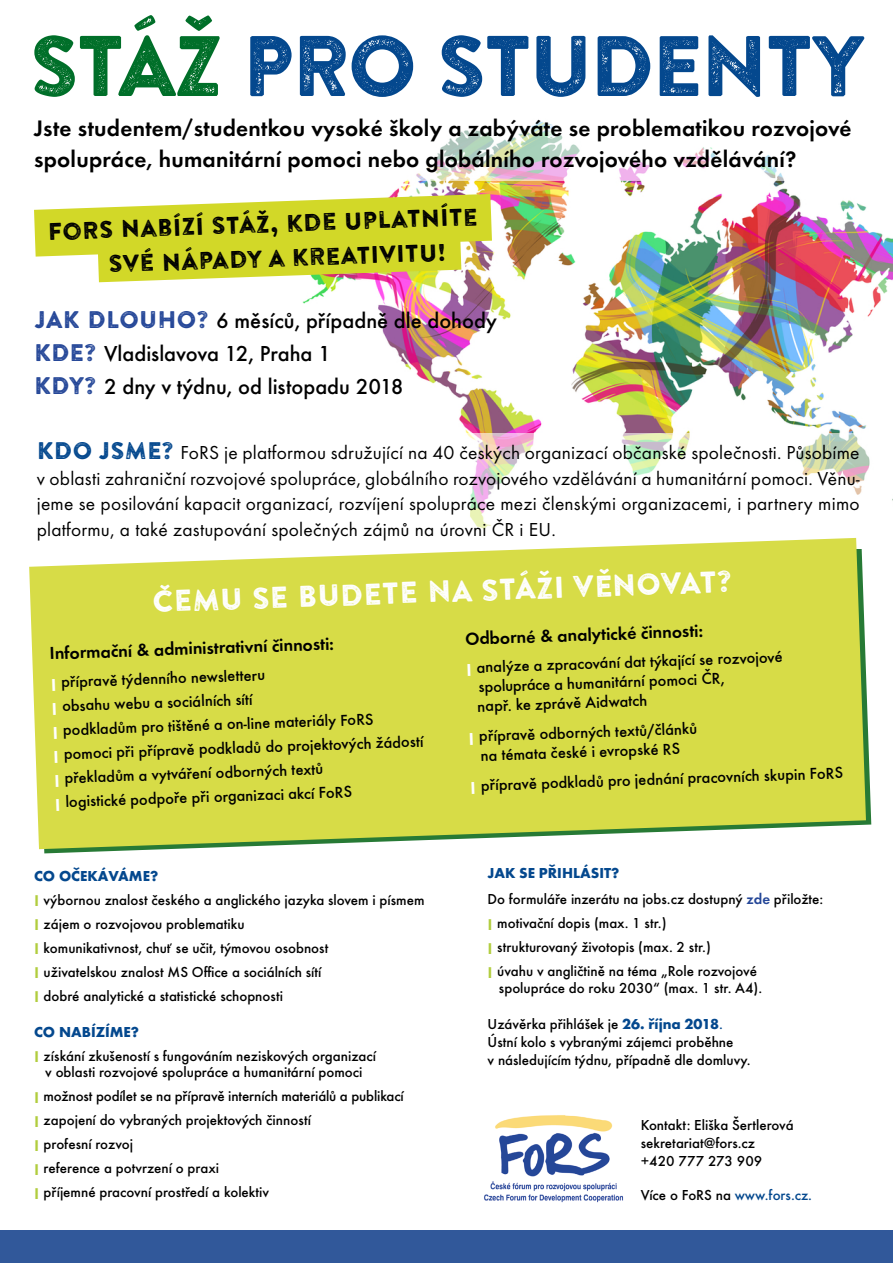
<style>
.page{position:relative;width:893px;height:1263px;background:#fff}
.page>*{position:absolute;margin:0;border:0;box-sizing:border-box;transform-origin:0 0}
.t1{font:85.5px "Brandon Printed Two";letter-spacing:-.05em;color:#04488e}
.t2{font:30px "Brandon Printed Two";color:#fff}
.t3{font:24px/34.5px "Brandon Printed Two";color:#000}
.t4{font:600 23.25px/31.5px "Futura TOT";letter-spacing:.01em;color:#000}
.t5{font:500 22.5px/33px "Futura TOT";color:#000}
.t6{font:19.5px/25.5px "Futura TOT";letter-spacing:.01em;color:#000;text-align:justify}
.t7{font:600 18px "Futura TOT";color:#000}
.t8{font:500 16.5px/24px "Futura TOT";color:#000}
.t9{font:500 15px/24px "Futura TOT";color:#000}
.t10{font:500 15px "Futura TOT";color:#04488e}
.s1{color:#006f29}
.s2{font-family:"Brandon Printed Two";font-weight:400;font-size:24px;color:#254798}
.s3{font-family:"Brandon Printed Two";font-size:24px;color:#04488e}
.s4{font-weight:600;font-size:17.85px;color:#fff}
.s5{font-weight:700;color:#04488e}
.s6{font-weight:600;font-size:16.2px;color:#b1cd3e}
.s7{font-weight:600;color:#254798}
.s8{color:#04488e}
.s9{color:#000}
</style>
<div class="page">
<img style="left:302px;top:181px;width:591px;height:357px">
<svg style="left:29px;top:538px;width:837px;height:311px;background:#d7dd56"></svg>
<div style="left:291px;top:434px;width:596px;height:102px;background:#fff"></div>
<svg style="left:34px;top:194px;width:458px;height:88px"></svg>
<div style="left:0;top:1230px;width:893px;height:33px;background:#31589a"></div>
<svg style="left:406px;top:122px;width:378px;height:59px"></svg>
<img style="left:484px;top:1115px;width:140px;height:88px">
<h1 class="t1" style="left:29px;top:12px;width:839px"><span class="s1">STÁŽ</span> PRO STUDENTY</h1>
<h3 class="t4" style="left:34px;top:112px;width:819px">Jste studentem/studentkou vysoké školy a zabýváte se problematikou rozvojové spolupráce, humanitární pomoci nebo globálního rozvojového vzdělávání?</h3>
<h3 class="t3" style="left:107px;top:212px;width:372px;text-indent:-60px;rotate:-2deg">FoRS nabízí stáž, kde uplatníte své nápady a kreativitu!</h3>
<h3 class="t5" style="left:34px;top:304px;width:464px"><span class="s2">JAK DLOUHO?</span> 6 měsíců, případně dle dohody<br><span class="s2">KDE?</span> Vladislavova 12, Praha 1<br><span class="s2">KDY?</span> 2 dny v týdnu, od listopadu 2018</h3>
<p class="t6" style="left:37px;top:440px;width:824px"><span class="s3">KDO JSME?</span> FoRS je platformou sdružující na 40 českých organizací občanské společnosti. Působíme v oblasti zahraniční rozvojové spolupráce, globálního rozvojového vzdělávání a humanitární pomoci. Věnu&shy;jeme se posilování kapacit organizací, rozvíjení spolupráce mezi členskými organizacemi, i partnery mimo platformu, a také zastupování společných zájmů na úrovni ČR i EU.</p>
<h2 class="t2" style="left:152px;top:583px;width:582px;rotate:-2deg">CˇEMU SE BUDETE NA STÁŽI VEˇNOVAT?</h2>
<p class="t7" style="left:49px;top:642px;width:286px;rotate:-2deg">Informační &amp; administrativní činnosti:</p>
<p class="t8" style="left:50px;top:670px;width:372px;rotate:-2deg"><span class="s4">I</span> přípravě týdenního newsletteru<br><span class="s4">I</span> obsahu webu a sociálních sítí<br><span class="s4">I</span> podkladům pro tištěné a on-line materiály FoRS<br><span class="s4">I</span> pomoci při přípravě podkladů do projektových žádostí <span class="s4">I</span> překladům a vytváření odborných textů<br><span class="s4">I</span> logistické podpoře při organizaci akcí FoRS</p>
<p class="t9" style="left:34px;top:863px;width:392px"><span class="s5">CO OČEKÁVÁME?<br></span><span class="s6">I</span> výbornou znalost českého a anglického jazyka slovem i písmem <span class="s6">I</span> zájem o rozvojovou problematiku<br><span class="s6">I</span> komunikativnost, chuť se učit, týmovou osobnost<br><span class="s6">I</span> uživatelskou znalost MS Office a sociálních sítí<br><span class="s6">I</span> dobré analytické a statistické schopnosti</p>
<p class="t9" style="left:34px;top:1019px;width:344px"><span class="s5">CO NABÍZÍME?<br></span><span class="s6">I</span> získání zkušeností s fungováním neziskových organizací</p>
<p class="t9" style="left:34px;top:1060px;width:371px;text-indent:11px">v oblasti rozvojové spolupráce a humanitární pomoci<br><span class="s6">I</span> možnost podílet se na přípravě interních materiálů a publikací <span class="s6">I</span> zapojení do vybraných projektových činností<br><span class="s6">I</span> profesní rozvoj<br><span class="s6">I</span> reference a potvrzení o praxi<br><span class="s6">I</span> příjemné pracovní prostředí a kolektiv</p>
<p class="t7" style="left:465px;top:628px;width:239px;rotate:-2deg">Odborné &amp; analytické činnosti:</p>
<p class="t8" style="left:476px;top:657px;width:308px;line-height:19.5px;text-indent:-10px;rotate:-2deg"><span class="s4">I</span> analýze a zpracování dat týkající se rozvojové spolupráce a humanitární pomoci ČR,<br>např. ke zprávě Aidwatch</p>
<p class="t8" style="left:468px;top:726px;width:230px;line-height:19.5px;text-align:center;rotate:-2deg"><span class="s4">I</span> přípravě odborných textů/článků na témata české i evropské RS</p>
<p class="t8" style="left:470px;top:773px;width:374px;rotate:-2deg"><span class="s4">I</span> přípravě podkladů pro jednání pracovních skupin FoRS</p>
<p class="t9" style="left:488px;top:859px;width:337px;line-height:26.5px"><span class="s5">JAK SE PŘIHLÁSIT?<br></span>Do formuláře inzerátu na jobs.cz dostupný <span class="s7">zde</span> přiložte:</p>
<p class="t9" style="left:488px;top:911px;width:271px"><span class="s6">I</span> motivační dopis (max. 1 str.)<br><span class="s6">I</span> strukturovaný životopis (max. 2 str.)<br><span class="s6">I</span> úvahu v angličtině na téma „Role rozvojové</p>
<p class="t9" style="left:499px;top:976px;width:265px">spolupráce do roku 2030“ (max. 1 str. A4).</p>
<p class="t9" style="left:488px;top:1015px;width:264px;line-height:18px">Uzávěrka přihlášek je <span class="s5">26. října 2018</span><span class="s8">.<br></span>Ústní kolo s vybranými zájemci proběhne<br>v následujícím týdnu, případně dle domluvy.</p>
<p class="t9" style="left:641px;top:1116px;width:154px;line-height:18px">Kontakt: Eliška Šertlerová sekretariat@fors.cz<br>+420 777 273 909</p>
<p class="t10" style="left:641px;top:1186px;width:173px"><span class="s9">Více o FoRS na</span> www.fors.cz.</p>
</div>
